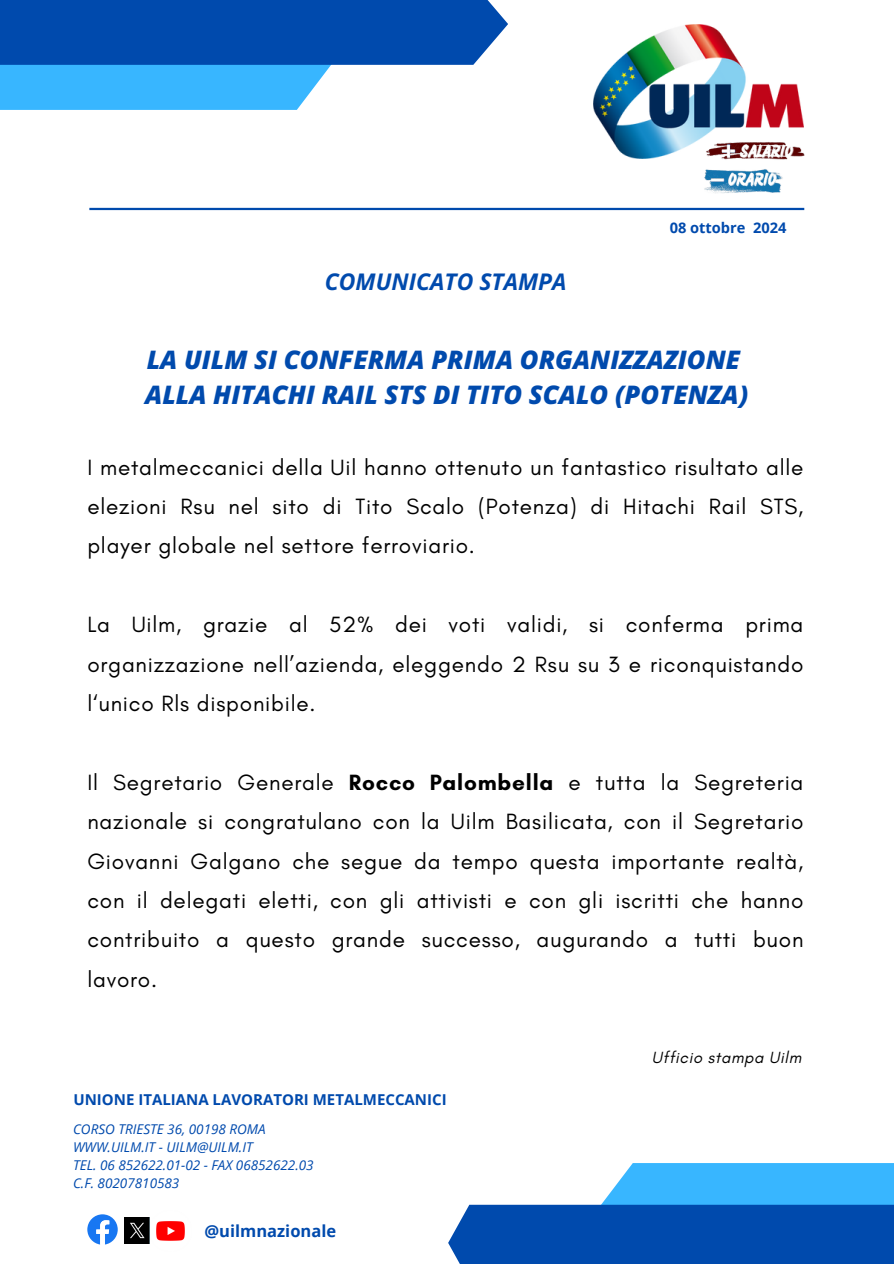
<style>
.page{position:relative;width:894px;height:1264px;background:#fff}
.page>*{position:absolute;margin:0;border:0;box-sizing:border-box;transform-origin:0 0}
.t1{font:italic 800 25.5px/34.8px "Open Sans";color:#004aad}
.t2{font:italic 700 22.95px "Open Sans";color:#004aad}
.t3{font:22.5px/39.3px "Glacial Indifference";letter-spacing:.035em;color:#000;text-align:justify}
.t4{font:italic 16.5px "Glacial Indifference";letter-spacing:.035em;color:#000}
.t5{font:700 16.5px "Open Sans";color:#004aad}
.t6{font:700 15px "Open Sans";color:#004aad}
.t7{font:700 14.55px "Open Sans";color:#004aad}
.t8{font:italic 13.5px "Open Sans";color:#004aad}
.s1{font-weight:700}
</style>
<div class="page">
<hr style="left:89px;top:208px;width:715px;height:2px;background:#004aad">
<svg style="left:0;top:0;width:508px;height:110px"></svg>
<div style="left:593px;top:1162px;width:300px;height:101px;background:#38b6ff"></div>
<div style="left:448px;top:1204px;width:445px;height:59px;background:#004aad"></div>
<img style="left:593px;top:24px;width:210px;height:134px">
<svg style="left:87px;top:1214px;width:31px;height:30px"></svg>
<img style="left:149px;top:1217px;width:36px;height:27px">
<img style="left:125px;top:1217px;width:24px;height:26px">
<img style="left:700px;top:132px;width:105px;height:61px">
<h1 class="t2" style="left:325px;top:266px;width:243px">COMUNICATO STAMPA</h1>
<h3 class="t7" style="left:669px;top:218px;width:118px">08 ottobre 2024</h3>
<h3 class="t1" style="left:145px;top:341px;width:604px">LA UILM SI CONFERMA PRIMA ORGANIZZAZIONE<br>ALLA HITACHI RAIL STS DI TITO SCALO (POTENZA)</h3>
<h6 class="t3" style="left:87px;top:447px;width:717px">I metalmeccanici della Uil hanno ottenuto un fantastico risultato alle elezioni Rsu nel sito di Tito Scalo (Potenza) di Hitachi Rail STS, player globale nel settore ferroviario.</h6>
<h4 class="t3" style="left:87px;top:604px;width:717px">La Uilm, grazie al 52% dei voti validi, si conferma prima organizzazione nell’azienda, eleggendo 2 Rsu su 3 e riconquistando l‘unico Rls disponibile.</h4>
<p class="t3" style="left:87px;top:762px;width:717px">Il Segretario Generale <span class="s1">Rocco Palombella</span> e tutta la Segreteria nazionale si congratulano con la Uilm Basilicata, con il Segretario Giovanni Galgano che segue da tempo questa importante realtà, con il delegati eletti, con gli attivisti e con gli iscritti che hanno contribuito a questo grande successo, augurando a tutti buon lavoro.</p>
<h3 class="t6" style="left:73px;top:1089px;width:374px">UNIONE ITALIANA LAVORATORI METALMECCANICI</h3>
<p class="t8" style="left:73px;top:1119px;width:194px">CORSO TRIESTE 36, 00198 ROMA</p>
<p class="t8" style="left:73px;top:1137px;width:181px">WWW.UILM.IT - UILM@UILM.IT</p>
<p class="t8" style="left:73px;top:1155px;width:242px">TEL. 06 852622.01-02 - FAX 06852622.03</p>
<p class="t8" style="left:73px;top:1173px;width:108px">C.F. 80207810583</p>
<p class="t5" style="left:204px;top:1219px;width:133px">@uilmnazionale</p>
<p class="t4" style="left:651px;top:1047px;width:151px">Ufficio stampa Uilm</p>
</div>
